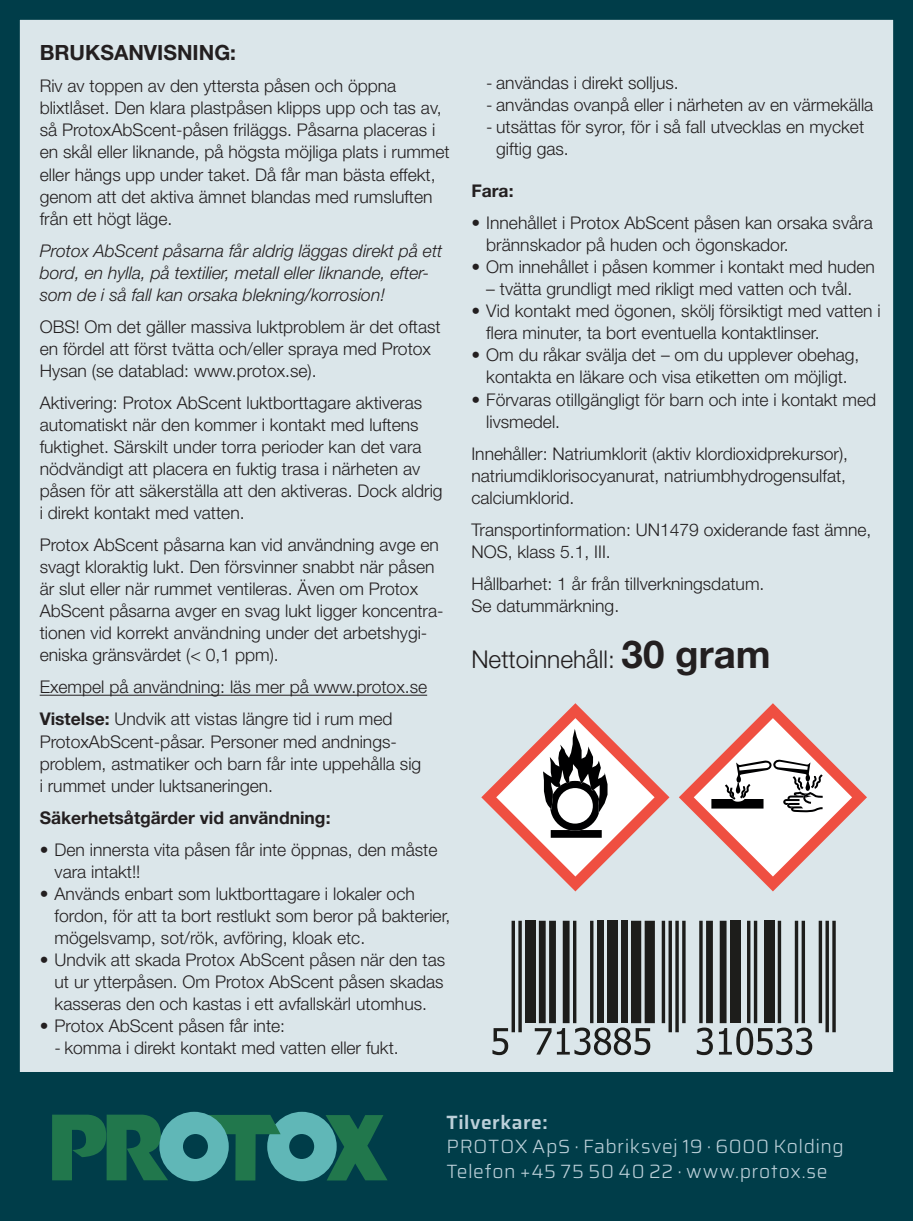
<style>
.page{position:relative;width:913px;height:1221px;background:#fff}
.page>*{position:absolute;margin:0;border:0;box-sizing:border-box;transform-origin:0 0}
.t1{font:300 24.5px "Helvetica Neue LT Std";color:#231f20}
.t2{font:700 21px "Helvetica Neue LT Std";color:#231f20}
.t3{font:300 19.25px/24.5px "Saira";letter-spacing:.035em;color:#bcd0d9}
.t4{font:600 19.25px "Saira";letter-spacing:.03em;color:#bcd0d9}
.t5{font:300 17.5px/22.1px "Helvetica Neue LT Std";color:#231f20}
.t6{font:italic 300 17.5px/22.1px "Helvetica Neue LT Std";color:#231f20}
.t7{font:700 17.5px "Helvetica Neue LT Std";color:#231f20}
.s1{font-weight:700}
.s2{font-weight:700;font-size:38.5px}
</style>
<div class="page">
<div style="left:0;top:0;width:913px;height:1071px;background:#dbe6ea"></div>
<div style="left:0;top:1071px;width:913px;height:149px;background:#003d49"></div>
<svg style="left:52px;top:1111px;width:335px;height:70px"></svg>
<hr style="left:40px;top:694px;width:387px;height:1px;background:#231f20">
<svg style="left:518px;top:920px;width:4px;height:112px"></svg>
<svg style="left:511px;top:920px;width:4px;height:112px"></svg>
<div style="left:525px;top:920px;width:10px;height:103px;background:#1d1d1b"></div>
<div style="left:563px;top:920px;width:6px;height:103px;background:#1d1d1b"></div>
<div style="left:549px;top:920px;width:7px;height:103px;background:#1d1d1b"></div>
<div style="left:539px;top:920px;width:7px;height:103px;background:#1d1d1b"></div>
<hr style="left:590px;top:920px;width:3px;height:103px;background:#1d1d1b">
<hr style="left:573px;top:920px;width:3px;height:103px;background:#1d1d1b">
<div style="left:597px;top:920px;width:7px;height:103px;background:#1d1d1b"></div>
<div style="left:607px;top:920px;width:10px;height:103px;background:#1d1d1b"></div>
<div style="left:621px;top:920px;width:6px;height:103px;background:#1d1d1b"></div>
<div style="left:644px;top:920px;width:11px;height:103px;background:#1d1d1b"></div>
<div style="left:631px;top:920px;width:10px;height:103px;background:#1d1d1b"></div>
<hr style="left:699px;top:920px;width:3px;height:103px;background:#1d1d1b">
<hr style="left:682px;top:920px;width:3px;height:103px;background:#1d1d1b">
<svg style="left:675px;top:920px;width:4px;height:112px"></svg>
<svg style="left:668px;top:920px;width:4px;height:112px"></svg>
<hr style="left:662px;top:920px;width:3px;height:103px;background:#1d1d1b">
<div style="left:720px;top:920px;width:6px;height:103px;background:#1d1d1b"></div>
<div style="left:706px;top:920px;width:7px;height:103px;background:#1d1d1b"></div>
<div style="left:730px;top:920px;width:10px;height:103px;background:#1d1d1b"></div>
<hr style="left:754px;top:920px;width:3px;height:103px;background:#1d1d1b">
<hr style="left:747px;top:920px;width:3px;height:103px;background:#1d1d1b">
<div style="left:764px;top:920px;width:10px;height:103px;background:#1d1d1b"></div>
<svg style="left:832px;top:920px;width:4px;height:112px"></svg>
<svg style="left:825px;top:920px;width:4px;height:112px"></svg>
<svg style="left:818px;top:920px;width:4px;height:103px"></svg>
<svg style="left:801px;top:920px;width:4px;height:103px"></svg>
<hr style="left:795px;top:920px;width:3px;height:103px;background:#1d1d1b">
<hr style="left:778px;top:920px;width:3px;height:103px;background:#1d1d1b">
<svg style="left:492px;top:1028px;width:16px;height:27px"></svg>
<svg style="left:535px;top:1028px;width:16px;height:26px"></svg>
<svg style="left:557px;top:1027px;width:93px;height:28px;background:#959c9e"></svg>
<svg style="left:697px;top:1027px;width:16px;height:28px"></svg>
<svg style="left:719px;top:1027px;width:93px;height:28px;background:#9ba2a4"></svg>
<svg style="left:679px;top:703px;width:188px;height:188px"></svg>
<svg style="left:481px;top:703px;width:188px;height:188px"></svg>
<p class="t2" style="left:40px;top:39px;width:198px">BRUKSANVISNING:</p>
<p class="t5" style="left:40px;top:75px;width:412px">Riv av toppen av den yttersta påsen och öppna blixtlåset. Den klara plastpåsen klipps upp och tas av, så ProtoxAbScent-påsen friläggs. Påsarna placeras i en skål eller liknande, på högsta möjliga plats i rummet eller hängs upp under taket. Då får man bästa effekt, genom att det aktiva ämnet blandas med rumsluften från ett högt läge.</p>
<p class="t6" style="left:40px;top:239px;width:404px">Protox AbScent påsarna får aldrig läggas direkt på ett bord, en hylla, på textilier, metall eller liknande, efter&shy;som de i så fall kan orsaka blekning/korrosion!</p>
<p class="t5" style="left:40px;top:315px;width:402px">OBS! Om det gäller massiva luktproblem är det oftast en fördel att först tvätta och/eller spraya med Protox<br>Hysan (se datablad: www.protox.se).</p>
<p class="t5" style="left:40px;top:391px;width:404px">Aktivering: Protox AbScent luktborttagare aktiveras automatiskt när den kommer i kontakt med luftens fuktighet. Särskilt under torra perioder kan det vara nödvändigt att placera en fuktig trasa i närheten av påsen för att säkerställa att den aktiveras. Dock aldrig i direkt kontakt med vatten.</p>
<p class="t5" style="left:40px;top:533px;width:405px">Protox AbScent påsarna kan vid användning avge en svagt kloraktig lukt. Den försvinner snabbt när påsen är slut eller när rummet ventileras. Även om Protox AbScent påsarna avger en svag lukt ligger koncentra&shy;tionen vid korrekt användning under det arbetshygi&shy;eniska gränsvärdet (&lt; 0,1 ppm).</p>
<p class="t5" style="left:40px;top:675px;width:389px">Exempel på användning: läs mer på www.protox.se</p>
<p class="t5" style="left:40px;top:707px;width:383px"><span class="s1">Vistelse:</span> Undvik att vistas längre tid i rum med ProtoxAbScent-påsar. Personer med andnings&shy;problem, astmatiker och barn får inte uppehålla sig i rummet under luktsaneringen.</p>
<p class="t7" style="left:40px;top:806px;width:292px">Säkerhetsåtgärder vid användning:</p>
<p class="t5" style="left:55px;top:838px;width:384px;text-indent:-15px">• Den innersta vita påsen får inte öppnas, den måste vara intakt!!</p>
<p class="t5" style="left:55px;top:882px;width:397px;text-indent:-15px">• Används enbart som luktborttagare i lokaler och fordon, för att ta bort restlukt som beror på bakterier, mögelsvamp, sot/rök, avföring, kloak etc.</p>
<p class="t5" style="left:55px;top:948px;width:392px;text-align:justify;text-indent:-15px">• Undvik att skada Protox AbScent påsen när den tas ut ur ytterpåsen. Om Protox AbScent påsen skadas kasseras den och kastas i ett avfallskärl utomhus.</p>
<p class="t5" style="left:40px;top:1014px;width:247px">• Protox AbScent påsen får inte:</p>
<p class="t5" style="left:55px;top:1036px;width:346px">- komma i direkt kontakt med vatten eller fukt.</p>
<p class="t5" style="left:486px;top:71px;width:194px">- användas i direkt solljus.</p>
<p class="t5" style="left:486px;top:93px;width:388px">- användas ovanpå eller i närheten av en värmekälla</p>
<p class="t5" style="left:496px;top:115px;width:369px;text-indent:-10px">- utsättas för syror, för i så fall utvecklas en mycket giftig gas.</p>
<p class="t7" style="left:471px;top:180px;width:44px">Fara:</p>
<p class="t5" style="left:486px;top:211px;width:388px;text-indent:-15px">• Innehållet i Protox AbScent påsen kan orsaka svåra brännskador på huden och ögonskador.</p>
<p class="t5" style="left:471px;top:255px;width:405px">• Om innehållet i påsen kommer i kontakt med huden</p>
<p class="t5" style="left:486px;top:277px;width:367px">– tvätta grundligt med rikligt med vatten och tvål.</p>
<p class="t5" style="left:486px;top:299px;width:396px;text-indent:-15px">• Vid kontakt med ögonen, skölj försiktigt med vatten i flera minuter, ta bort eventuella kontaktlinser.</p>
<p class="t5" style="left:471px;top:344px;width:389px;text-align:center">• Om du råkar svälja det – om du upplever obehag, kontakta en läkare och visa etiketten om möjligt.</p>
<p class="t5" style="left:486px;top:388px;width:391px;text-indent:-15px">• Förvaras otillgängligt för barn och inte i kontakt med livsmedel.</p>
<p class="t5" style="left:471px;top:442px;width:378px;text-align:justify">Innehåller: Natriumklorit (aktiv klordioxidprekursor), natriumdiklorisocyanurat, natriumbhydrogensulfat, calciumklorid.</p>
<p class="t5" style="left:471px;top:518px;width:402px">Transportinformation: UN1479 oxiderande fast ämne,<br>NOS, klass 5.1, III.</p>
<p class="t5" style="left:471px;top:572px;width:295px">Hållbarhet: 1 år från tillverkningsdatum.<br>Se datummärkning.</p>
<p class="t1" style="left:471px;top:644px;width:301px">Nettoinnehåll: <span class="s2">30 gram</span></p>
<p class="t4" style="left:446px;top:1107px;width:103px">Tilverkare:</p>
<p class="t3" style="left:446px;top:1133px;width:399px">PROTOX ApS · Fabriksvej 19 · 6000 Kolding<br>Telefon +45 75 50 40 22 · www.protox.se</p>
</div>
